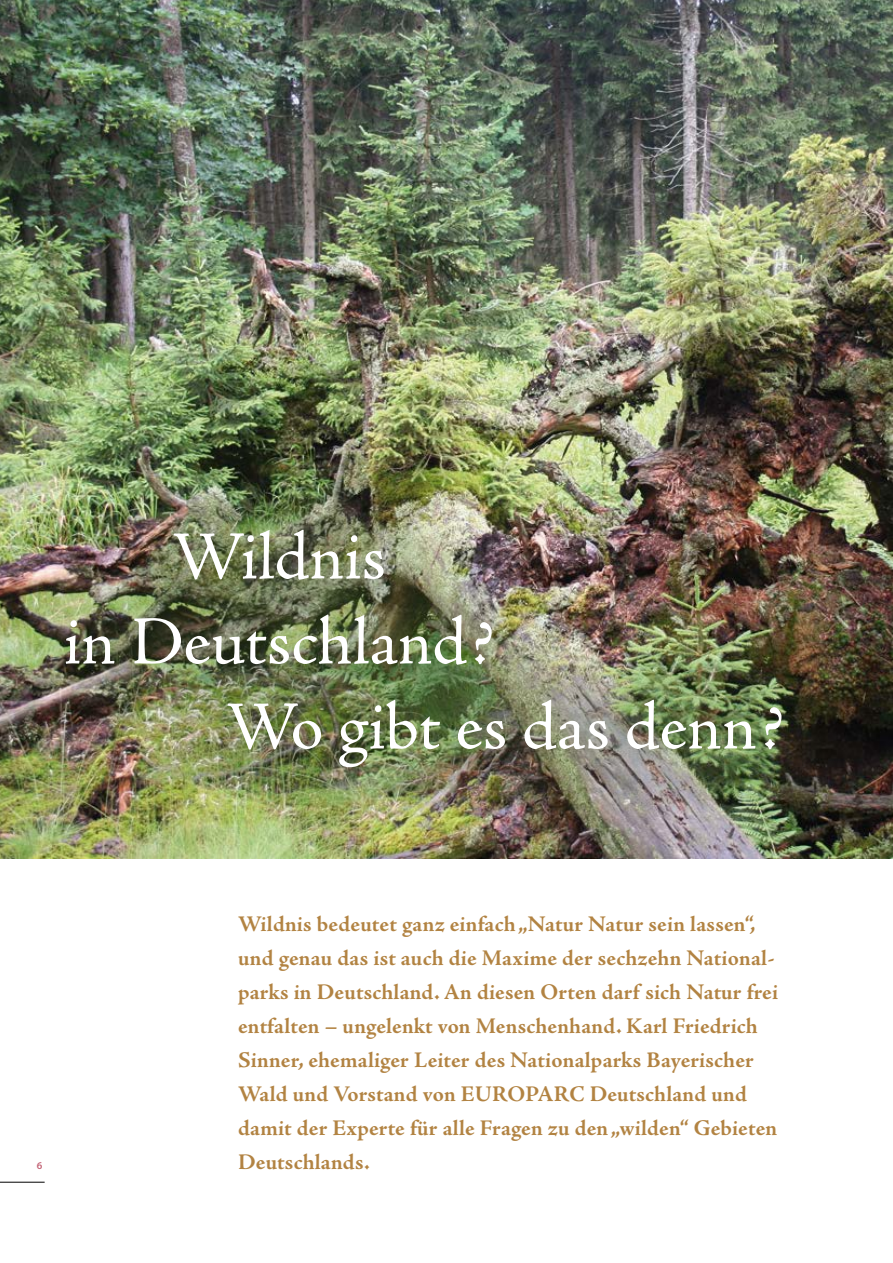
<style>
.page{position:relative;width:893px;height:1263px;background:#fff}
.page>*{position:absolute;margin:0;border:0;box-sizing:border-box;transform-origin:0 0}
.t1{font:69px "Adobe Jenson Pro";color:#fff}
.t2{font:700 22.5px/34px "Adobe Jenson Pro";letter-spacing:.005em;color:#b28342}
.t3{font:600 10.5px "Myriad Pro";color:#c46577}
</style>
<div class="page">
<hr style="left:0;top:1182px;width:45px;height:1px;background:#000">
<img style="left:0;top:0;width:893px;height:859px">
<div style="left:0;top:446px;width:864px;height:405px;background:#426328;opacity:.5"></div>
<h1 class="t1" style="left:172px;top:518px;width:216px">Wildnis</h1>
<h1 class="t1" style="left:64px;top:603px;width:431px">in Deutschland?</h1>
<h1 class="t1" style="left:226px;top:688px;width:559px">Wo gibt es das denn?</h1>
<p class="t3" style="left:37px;top:1159px;width:7px">6</p>
<p class="t2" style="left:238px;top:908px;width:541px">Wildnis bedeutet ganz einfach „Natur Natur sein lassen“, und genau das ist auch die Maxime der sechzehn National&shy;parks in Deutschland. An diesen Orten darf sich Natur frei entfalten – ungelenkt von Menschenhand. Karl Friedrich Sinner, ehemaliger Leiter des Nationalparks Bayerischer Wald und Vorstand von EUROPARC Deutschland und damit der Experte für alle Fragen zu den „wilden“ Gebieten Deutschlands.</p>
</div>
